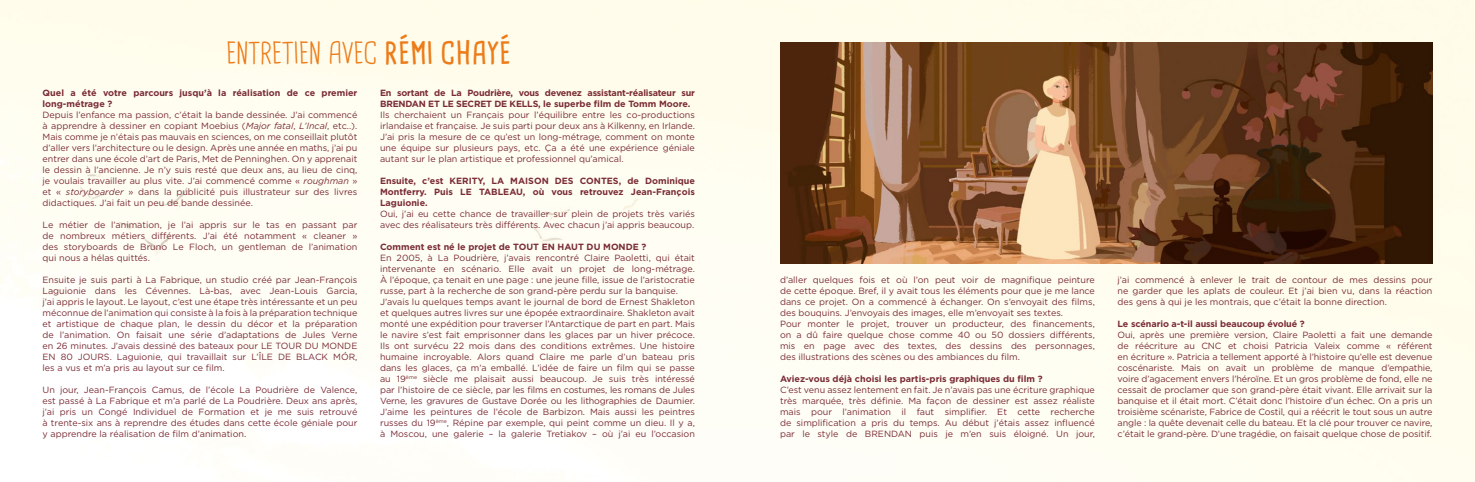
<style>
.page{position:relative;width:1475px;height:482px;background:#fff}
.page>*{position:absolute;margin:0;border:0;box-sizing:border-box;transform-origin:0 0}
.t1{font:30px "Cardenio Modern";color:#ec7c1a}
.t2{font:9px/11px "Gotham";color:#7a2c35;text-align:justify}
.t3{font:700 9px/11px "Gotham";color:#7a2c35}
.t4{font:700 9px/11px "Gotham";letter-spacing:-.02em;color:#7a2c35}
.s1{font-weight:700}
.s2{font-style:italic}
</style>
<div class="page">
<img style="left:0;top:0;width:1474px;height:482px">
<img style="left:780px;top:43px;width:651px;height:221px">
<h1 class="t1" style="left:226px;top:35px;width:286px">ENTRETIEN AVEC <span class="s1">RÉMI CHAYÉ</span></h1>
<p class="t3" style="left:43px;top:87px;width:316px">Quel a été votre parcours jusqu’à la réalisation de ce premier long-métrage ?</p>
<p class="t2" style="left:43px;top:109px;width:316px">Depuis l’enfance ma passion, c’était la bande dessinée. J’ai commencé à apprendre à dessiner en copiant Moebius (<span class="s2">Major fatal</span>, <span class="s2">L’Incal</span>, etc..).<br>Mais comme je n’étais pas mauvais en sciences, on me conseillait plutôt d’aller vers l’architecture ou le design. Après une année en maths, j’ai pu entrer dans une école d’art de Paris, Met de Penninghen. On y apprenait le dessin à l’ancienne. Je n’y suis resté que deux ans, au lieu de cinq, je voulais travailler au plus vite. J’ai commencé comme « <span class="s2">roughman</span> » et « <span class="s2">storyboarder</span> » dans la publicité puis illustrateur sur des livres didactiques. J’ai fait un peu de bande dessinée.</p>
<p class="t2" style="left:43px;top:219px;width:316px">Le métier de l’animation, je l’ai appris sur le tas en passant par de nombreux métiers différents. J’ai été notamment « cleaner » des storyboards de Bruno Le Floch, un gentleman de l’animation qui nous a hélas quittés.</p>
<p class="t2" style="left:43px;top:274px;width:316px">Ensuite je suis parti à La Fabrique, un studio créé par Jean-François Laguionie dans les Cévennes. Là-bas, avec Jean-Louis Garcia, j’ai appris le layout. Le layout, c’est une étape très intéressante et un peu méconnue de l’animation qui consiste à la fois à la préparation technique et artistique de chaque plan, le dessin du décor et la préparation de l’animation. On faisait une série d’adaptations de Jules Verne en 26 minutes. J’avais dessiné des bateaux pour LE TOUR DU MONDE EN 80 JOURS. Laguionie, qui travaillait sur L’ÎLE DE BLACK MÓR, les a vus et m’a pris au layout sur ce film.</p>
<p class="t2" style="left:43px;top:384px;width:316px">Un jour, Jean-François Camus, de l’école La Poudrière de Valence, est passé à La Fabrique et m’a parlé de La Poudrière. Deux ans après, j’ai pris un Congé Individuel de Formation et je me suis retrouvé à trente-six ans à reprendre des études dans cette école géniale pour y apprendre la réalisation de film d’animation.</p>
<p class="t4" style="left:380px;top:87px;width:316px">En sortant de La Poudrière, vous devenez assistant-réalisateur sur<br>BRENDAN ET LE SECRET DE KELLS, le superbe film de Tomm Moore.</p>
<p class="t2" style="left:380px;top:109px;width:316px">Ils cherchaient un Français pour l’équilibre entre les co-productions irlandaise et française. Je suis parti pour deux ans à Kilkenny, en Irlande.<br>J’ai pris la mesure de ce qu’est un long-métrage, comment on monte une équipe sur plusieurs pays, etc. Ça a été une expérience géniale autant sur le plan artistique et professionnel qu’amical.</p>
<p class="t3" style="left:380px;top:175px;width:316px;text-align:justify">Ensuite, c’est KERITY, LA MAISON DES CONTES, de Dominique Montferry. Puis LE TABLEAU, où vous retrouvez Jean-François Laguionie.</p>
<p class="t2" style="left:380px;top:208px;width:316px">Oui, j’ai eu cette chance de travailler sur plein de projets très variés avec des réalisateurs très différents. Avec chacun j’ai appris beaucoup.</p>
<p class="t3" style="left:380px;top:241px;width:268px">Comment est né le projet de TOUT EN HAUT DU MONDE ?</p>
<p class="t2" style="left:380px;top:252px;width:316px;text-align:left">En 2005, à La Poudrière, j’avais rencontré Claire Paoletti, qui était intervenante en scénario. Elle avait un projet de long-métrage.<br>À l’époque, ça tenait en une page : une jeune fille, issue de l’aristocratie russe, part à la recherche de son grand-père perdu sur la banquise.<br>J’avais lu quelques temps avant le journal de bord de Ernest Shakleton et quelques autres livres sur une épopée extraordinaire. Shakleton avait monté une expédition pour traverser l’Antarctique de part en part. Mais le navire s’est fait emprisonner dans les glaces par un hiver précoce.<br>Ils ont survécu 22 mois dans des conditions extrêmes. Une histoire humaine incroyable. Alors quand Claire me parle d’un bateau pris dans les glaces, ça m’a emballé. L’idée de faire un film qui se passe au 19<sup>ème</sup> siècle me plaisait aussi beaucoup. Je suis très intéressé par l’histoire de ce siècle, par les films en costumes, les romans de Jules Verne, les gravures de Gustave Dorée ou les lithographies de Daumier.<br>J’aime les peintures de l’école de Barbizon. Mais aussi les peintres russes du 19<sup>ème</sup>, Répine par exemple, qui peint comme un dieu. Il y a, à Moscou, une galerie – la galerie Tretiakov – où j’ai eu l’occasion</p>
<p class="t2" style="left:780px;top:274px;width:316px;text-align:left">d’aller quelques fois et où l’on peut voir de magnifique peinture de cette époque. Bref, il y avait tous les éléments pour que je me lance dans ce projet. On a commencé à échanger. On s’envoyait des films, des bouquins. J’envoyais des images, elle m’envoyait ses textes.<br>Pour monter le projet, trouver un producteur, des financements, on a dû faire quelque chose comme 40 ou 50 dossiers différents, mis en page avec des textes, des dessins des personnages, des illustrations des scènes ou des ambiances du film.</p>
<p class="t3" style="left:780px;top:373px;width:264px">Aviez-vous déjà choisi les partis-pris graphiques du film ?</p>
<p class="t2" style="left:780px;top:384px;width:316px">C’est venu assez lentement en fait. Je n’avais pas une écriture graphique très marquée, très définie. Ma façon de dessiner est assez réaliste mais pour l’animation il faut simplifier. Et cette recherche de simplification a pris du temps. Au début j’étais assez influencé par le style de BRENDAN puis je m’en suis éloigné. Un jour,</p>
<p class="t2" style="left:1117px;top:274px;width:316px">j’ai commencé à enlever le trait de contour de mes dessins pour ne garder que les aplats de couleur. Et j’ai bien vu, dans la réaction des gens à qui je les montrais, que c’était la bonne direction.</p>
<p class="t3" style="left:1117px;top:318px;width:189px">Le scénario a-t-il aussi beaucoup évolué ?</p>
<p class="t2" style="left:1117px;top:329px;width:316px">Oui, après une première version, Claire Paoletti a fait une demande de réécriture au CNC et choisi Patricia Valeix comme « référent en écriture ». Patricia a tellement apporté à l’histoire qu’elle est devenue coscénariste. Mais on avait un problème de manque d’empathie, voire d’agacement envers l’héroïne. Et un gros problème de fond, elle ne cessait de proclamer que son grand-père était vivant. Elle arrivait sur la banquise et il était mort. C’était donc l’histoire d’un échec. On a pris un troisième scénariste, Fabrice de Costil, qui a réécrit le tout sous un autre angle : la quête devenait celle du bateau. Et la clé pour trouver ce navire, c’était le grand-père. D’une tragédie, on faisait quelque chose de positif.</p>
</div>
